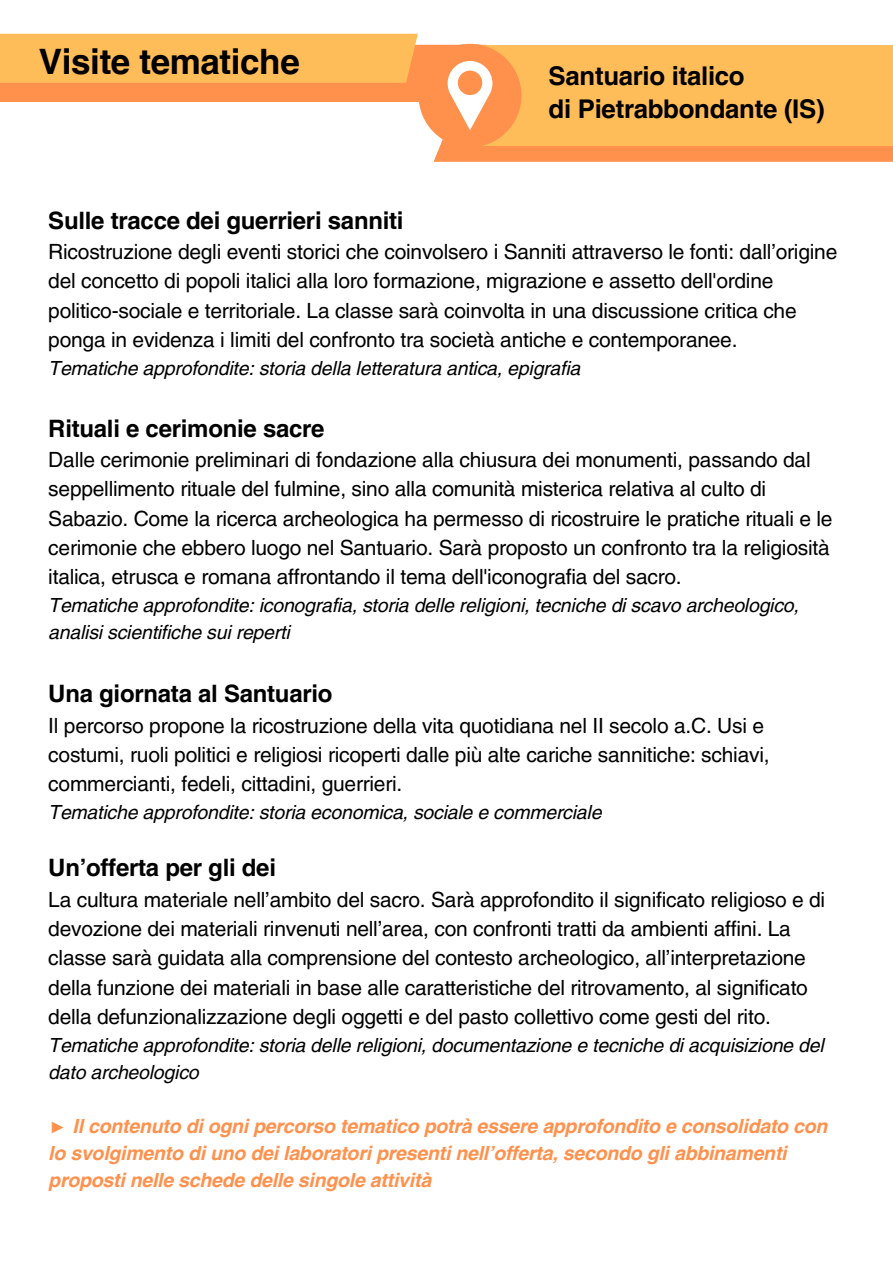
<style>
.page{position:relative;width:893px;height:1264px;background:#fff}
.page>*{position:absolute;margin:0;border:0;box-sizing:border-box;transform-origin:0 0}
.t1{font:700 34.95px "Helvetica LT Pro";letter-spacing:-.01em;color:#000}
.t2{font:700 25.8px "Helvetica LT Pro";letter-spacing:-.01em;color:#000}
.t3{font:700 24px "Helvetica LT Pro";letter-spacing:-.01em;color:#000}
.t4{font:21px/29.2px "Helvetica LT Pro";letter-spacing:-.01em;color:#000}
.t5{font:italic 19.5px/27px "Helvetica LT Pro";letter-spacing:-.01em;color:#000}
.t6{font:italic 700 19.5px/27px "Helvetica LT Pro";letter-spacing:-.01em;color:#ff914d}
.s1{font-family:"Liberation Serif"}
</style>
<div class="page">
<svg style="left:0;top:34px;width:892px;height:127px"></svg>
<p class="t1" style="left:39px;top:49px;width:262px">Visite tematiche</p>
<p class="t2" style="left:548px;top:67px;width:198px">Santuario italico</p>
<p class="t2" style="left:548px;top:99px;width:277px">di Pietrabbondante (IS)</p>
<p class="t3" style="left:48px;top:211px;width:357px">Sulle tracce dei guerrieri sanniti</p>
<p class="t4" style="left:48px;top:239px;width:790px">Ricostruzione degli eventi storici che coinvolsero i Sanniti attraverso le fonti: dall’origine del concetto di popoli italici alla loro formazione, migrazione e assetto dell'ordine politico-sociale e territoriale. La classe sarà coinvolta in una discussione critica che ponga in evidenza i limiti del confronto tra società antiche e contemporanee.</p>
<p class="t5" style="left:48px;top:356px;width:533px">Tematiche approfondite: storia della letteratura antica, epigrafia</p>
<p class="t3" style="left:48px;top:419px;width:278px">Rituali e cerimonie sacre</p>
<p class="t4" style="left:48px;top:447px;width:785px">Dalle cerimonie preliminari di fondazione alla chiusura dei monumenti, passando dal seppellimento rituale del fulmine, sino alla comunità misterica relativa al culto di Sabazio. Come la ricerca archeologica ha permesso di ricostruire le pratiche rituali e le cerimonie che ebbero luogo nel Santuario. Sarà proposto un confronto tra la religiosità italica, etrusca e romana affrontando il tema dell'iconografia del sacro.</p>
<p class="t5" style="left:48px;top:593px;width:752px">Tematiche approfondite: iconografia, storia delle religioni, tecniche di scavo archeologico, analisi scientifiche sui reperti</p>
<p class="t3" style="left:48px;top:685px;width:286px">Una giornata al Santuario</p>
<p class="t4" style="left:48px;top:712px;width:722px">Il percorso propone la ricostruzione della vita quotidiana nel II secolo a.C. Usi e costumi, ruoli politici e religiosi ricoperti dalle più alte cariche sannitiche: schiavi, commercianti, fedeli, cittadini, guerrieri.</p>
<p class="t5" style="left:48px;top:800px;width:554px">Tematiche approfondite: storia economica, sociale e commerciale</p>
<p class="t3" style="left:48px;top:859px;width:229px">Un’offerta per gli dei</p>
<p class="t4" style="left:48px;top:886px;width:778px">La cultura materiale nell’ambito del sacro. Sarà approfondito il significato religioso e di devozione dei materiali rinvenuti nell’area, con confronti tratti da ambienti affini. La classe sarà guidata alla comprensione del contesto archeologico, all’interpretazione della funzione dei materiali in base alle caratteristiche del ritrovamento, al significato della defunzionalizzazione degli oggetti e del pasto collettivo come gesti del rito.</p>
<p class="t5" style="left:48px;top:1033px;width:776px">Tematiche approfondite: storia delle religioni, documentazione e tecniche di acquisizione del dato archeologico</p>
<p class="t6" style="left:48px;top:1114px;width:780px"><span class="s1">►</span> Il contenuto di ogni percorso tematico potrà essere approfondito e consolidato con lo svolgimento di uno dei laboratori presenti nell’offerta, secondo gli abbinamenti proposti nelle schede delle singole attività</p>
</div>
